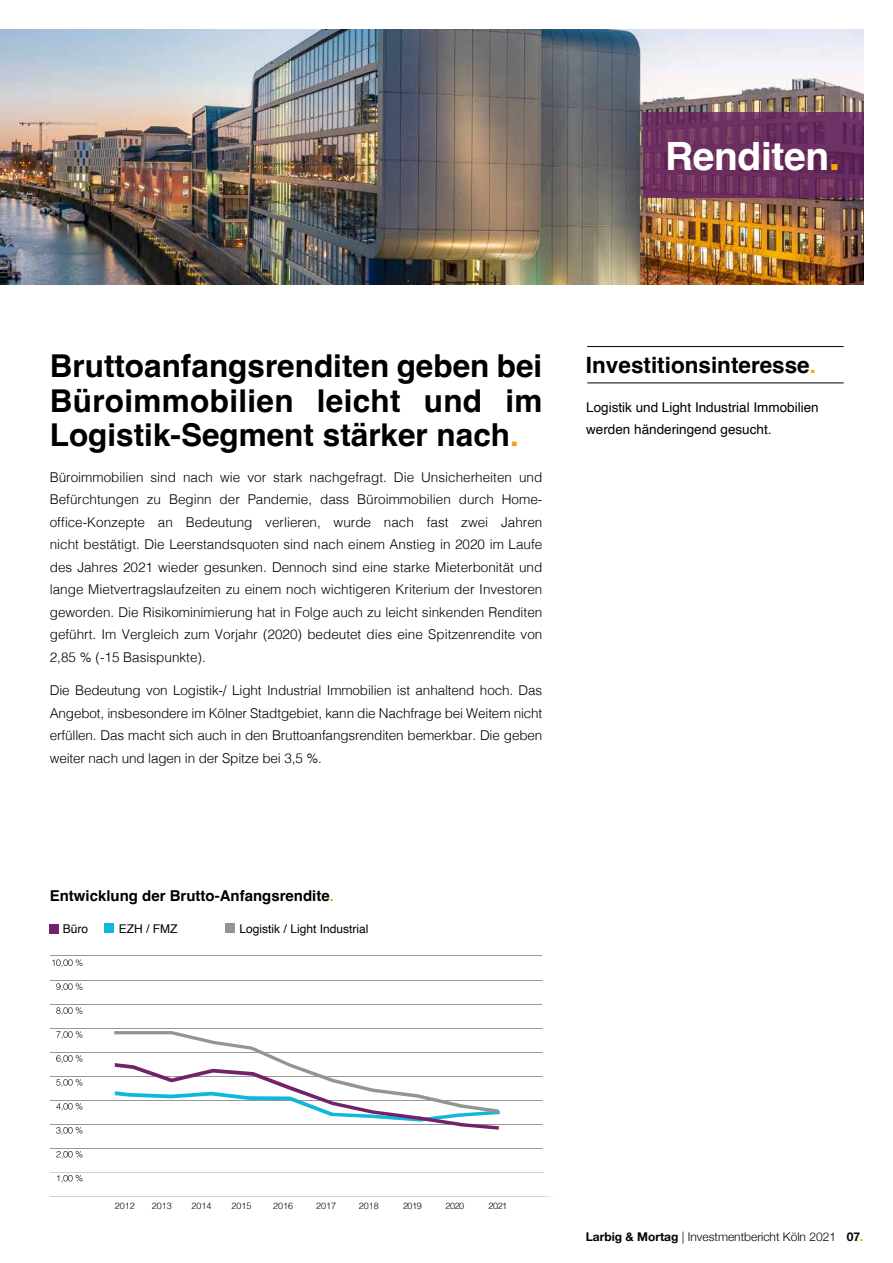
<style>
.page{position:relative;width:893px;height:1263px;background:#fff}
.page>*{position:absolute;margin:0;border:0;box-sizing:border-box;transform-origin:0 0}
.t1{font:700 39px "Helvetica";letter-spacing:-.01em;color:#fff}
.t2{font:700 31.5px/34.5px "Helvetica";color:#000;text-align:justify}
.t3{font:700 22.5px "Helvetica";color:#000}
.t4{font:700 15px "Helvetica";color:#000}
.t5{font:300 13.5px/22.5px "Helvetica";letter-spacing:-.005em;color:#000;text-align:justify}
.t6{font:13.5px/22.5px "Helvetica";color:#000}
.t7{font:300 12px "Helvetica Neue";color:#000}
.t8{font:12px "Helvetica";color:#000}
.t9{font:300 9px "Helvetica";color:#000}
.s1{font-size:42px;color:#f7a600}
.s2{color:#f59d0f}
.s3{color:#f7a600}
.s4{font-weight:700}
.s5{font-weight:700;color:#f7a600}
</style>
<div class="page">
<img style="left:0;top:30px;width:863px;height:255px">
<hr style="left:587px;top:346px;width:257px;height:1px;background:#000">
<hr style="left:587px;top:383px;width:257px;height:1px;background:#000">
<svg style="left:643px;top:113px;width:220px;height:85px;background:#6b2e5e"></svg>
<div style="left:225px;top:924px;width:10px;height:9px;background:#909691"></div>
<div style="left:105px;top:924px;width:9px;height:9px;background:#0fb8db"></div>
<div style="left:49px;top:924px;width:10px;height:9px;background:#72226b"></div>
<svg style="left:50px;top:1196px;width:502px;height:1px"></svg>
<hr style="left:50px;top:1172px;width:493px;height:1px;background:#9a989a">
<hr style="left:50px;top:1148px;width:493px;height:1px;background:#9a989a">
<hr style="left:50px;top:1124px;width:493px;height:1px;background:#9a989a">
<hr style="left:50px;top:1100px;width:493px;height:1px;background:#9a989a">
<hr style="left:50px;top:1076px;width:493px;height:1px;background:#9a989a">
<hr style="left:50px;top:1052px;width:493px;height:1px;background:#9a989a">
<hr style="left:50px;top:1028px;width:493px;height:1px;background:#9a989a">
<hr style="left:50px;top:1004px;width:492px;height:1px;background:#9a989a">
<hr style="left:51px;top:956px;width:491px;height:1px;background:#9a989a">
<hr style="left:50px;top:980px;width:493px;height:1px;background:#9a989a">
<svg style="left:52px;top:959px;width:30px;height:8px"></svg>
<svg style="left:56px;top:983px;width:26px;height:8px"></svg>
<svg style="left:56px;top:1007px;width:26px;height:8px"></svg>
<svg style="left:56px;top:1031px;width:26px;height:8px"></svg>
<svg style="left:56px;top:1055px;width:26px;height:8px"></svg>
<svg style="left:56px;top:1079px;width:26px;height:8px"></svg>
<svg style="left:56px;top:1103px;width:26px;height:8px"></svg>
<svg style="left:56px;top:1127px;width:26px;height:8px"></svg>
<svg style="left:56px;top:1151px;width:26px;height:7px"></svg>
<svg style="left:57px;top:1175px;width:25px;height:7px"></svg>
<svg style="left:114px;top:1031px;width:386px;height:99px"></svg>
<h1 class="t1" style="left:665px;top:132px;width:177px">Renditen<span class="s1">.</span></h1>
<h2 class="t2" style="left:50px;top:352px;width:494px">Bruttoanfangsrenditen geben bei Büroimmobilien leicht und im Logistik-Segment stärker nach<span class="s2">.</span></h2>
<p class="t5" style="left:50px;top:465px;width:494px">Büroimmobilien sind nach wie vor stark nachgefragt. Die Unsicherheiten und Befürchtungen zu Beginn der Pandemie, dass Büroimmobilien durch Home&shy;office-Konzepte an Bedeutung verlieren, wurde nach fast zwei Jahren nicht bestätigt. Die Leerstandsquoten sind nach einem Anstieg in 2020 im Laufe des Jahres 2021 wieder gesunken. Dennoch sind eine starke Mieterbonität und lange Mietvertragslaufzeiten zu einem noch wichtigeren Kriterium der Investoren geworden. Die Risikominimierung hat in Folge auch zu leicht sinkenden Renditen geführt. Im Vergleich zum Vorjahr (2020) bedeutet dies eine Spitzenrendite von 2,85 % (-15 Basispunkte).</p>
<p class="t5" style="left:50px;top:678px;width:494px">Die Bedeutung von Logistik-/ Light Industrial Immobilien ist anhaltend hoch. Das Angebot, insbesondere im Kölner Stadtgebiet, kann die Nachfrage bei Weitem nicht erfüllen. Das macht sich auch in den Bruttoanfangsrenditen bemerkbar. Die geben weiter nach und lagen in der Spitze bei 3,5 %.</p>
<h3 class="t3" style="left:586px;top:352px;width:232px">Investitionsinteresse<span class="s3">.</span></h3>
<p class="t6" style="left:586px;top:396px;width:234px">Logistik und Light Industrial Immobilien werden händeringend gesucht.</p>
<p class="t4" style="left:50px;top:887px;width:286px">Entwicklung der Brutto-Anfangsrendite<span class="s2">.</span></p>
<p class="t8" style="left:63px;top:919px;width:27px">Büro</p>
<p class="t8" style="left:119px;top:919px;width:60px">EZH / FMZ</p>
<p class="t8" style="left:240px;top:919px;width:130px">Logistik / Light Industrial</p>
<p class="t9" style="left:115px;top:1198px;width:22px">2012</p>
<p class="t9" style="left:152px;top:1198px;width:22px">2013</p>
<p class="t9" style="left:192px;top:1198px;width:22px">2014</p>
<p class="t9" style="left:232px;top:1198px;width:22px">2015</p>
<p class="t9" style="left:273px;top:1198px;width:22px">2016</p>
<p class="t9" style="left:316px;top:1198px;width:22px">2017</p>
<p class="t9" style="left:359px;top:1198px;width:22px">2018</p>
<p class="t9" style="left:403px;top:1198px;width:20px">2019</p>
<p class="t9" style="left:446px;top:1198px;width:20px">2020</p>
<p class="t9" style="left:489px;top:1198px;width:20px">2021</p>
<p class="t7" style="left:586px;top:1226px;width:279px"><span class="s4">Larbig &amp; Mortag</span> | Investmentbericht Köln 2021 <span class="s4">07</span><span class="s5">.</span></p>
</div>
